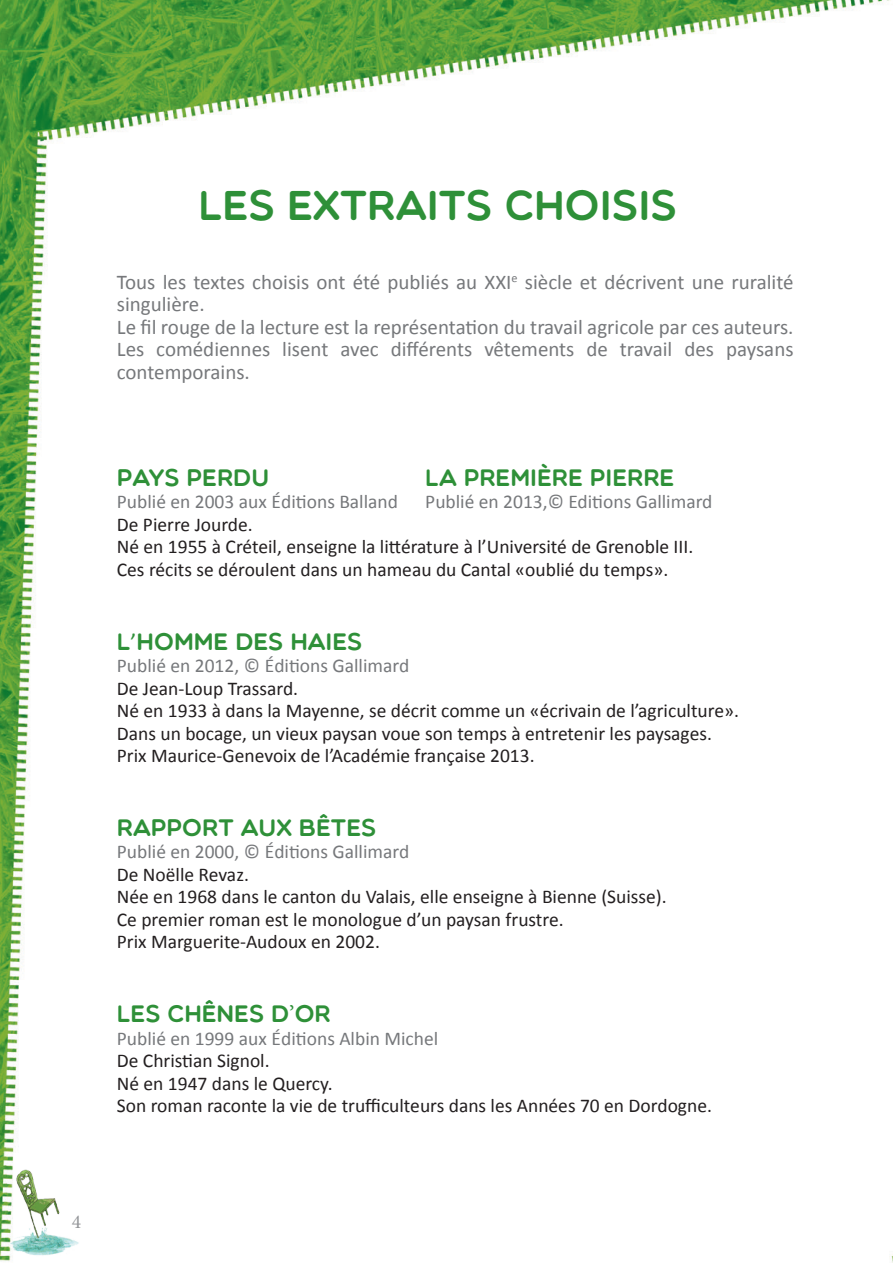
<style>
.page{position:relative;width:893px;height:1263px;background:#fff}
.page>*{position:absolute;margin:0;border:0;box-sizing:border-box;transform-origin:0 0}
.t1{font:42px "Multicolore";color:#2e9038}
.t2{font:24px "Multicolore";color:#2e9038}
.t3{font:21px/22.5px "Calibri";color:#76787b}
.t4{font:19.5px/22.5px "Calibri";color:#231f20}
.t5{font:19.5px "Calibri";color:#76787b}
.t6{font:19.5px "Minion Pro";color:#939598}
.s1{font-family:"Calibri"}
.s2{font-family:"Minion Pro"}
</style>
<div class="page">
<img style="left:0;top:0;width:893px;height:1263px">
<img style="left:7px;top:1164px;width:95px;height:99px">
<h1 class="t1" style="left:199px;top:180px;width:480px">LES EXTRAITS CHOISIS</h1>
<p class="t3" style="left:117px;top:271px;width:678px">Tous les textes choisis ont été publiés au XXI<sup>e</sup> siècle et décrivent une ruralité singulière.<br>Le fil rouge de la lecture est la représentation du travail agricole par ces auteurs.<br>Les comédiennes lisent avec différents vêtements de travail des paysans contemporains.</p>
<p class="t2" style="left:425px;top:463px;width:251px">LA PREMIÈRE PIERRE</p>
<p class="t5" style="left:425px;top:489px;width:289px">Publié en 2013,© Editions Gallimard</p>
<p class="t2" style="left:117px;top:463px;width:154px">PAYS PERDU</p>
<p class="t5" style="left:117px;top:489px;width:283px">Publié en 2003 aux éditions Balland</p>
<p class="t4" style="left:117px;top:513px;width:578px">De Pierre Jourde.<br>Né en 1955 à Créteil, enseigne la littérature à l’Université de Grenoble III.<br>Ces récits se déroulent dans un hameau du Cantal «oublié du temps».</p>
<p class="t2" style="left:117px;top:627px;width:247px">L<span class="s1">’</span>HOMME DES HAIES</p>
<p class="t5" style="left:117px;top:653px;width:294px">Publié en 2012, © éditions Gallimard</p>
<p class="t4" style="left:117px;top:677px;width:624px">De Jean-Loup Trassard.<br>Né en 1933 à dans la Mayenne, se décrit comme un «écrivain de l’agriculture».<br>Dans un bocage, un vieux paysan voue son temps à entretenir les paysages.<br>Prix Maurice-Genevoix de l’Académie française 2013.</p>
<p class="t2" style="left:117px;top:813px;width:261px">RAPPORT AUX BÊTES</p>
<p class="t5" style="left:117px;top:840px;width:294px">Publié en 2000, © éditions Gallimard</p>
<p class="t4" style="left:117px;top:863px;width:551px">De Noëlle Revaz.<br>Née en 1968 dans le canton du Valais, elle enseigne à Bienne (Suisse).<br>Ce premier roman est le monologue d’un paysan frustre.<br>Prix Marguerite-Audoux en 2002.</p>
<p class="t2" style="left:117px;top:999px;width:215px">LES CHÊNES D<span class="s2">’</span>OR</p>
<p class="t5" style="left:117px;top:1026px;width:323px">Publié en 1999 aux éditions Albin Michel</p>
<p class="t4" style="left:117px;top:1049px;width:597px">De Christian Signol.<br>Né en 1947 dans le Quercy.<br>Son roman raconte la vie de trufficulteurs dans les Années 70 en Dordogne.</p>
<p class="t6" style="left:72px;top:1209px;width:11px">4</p>
</div>
